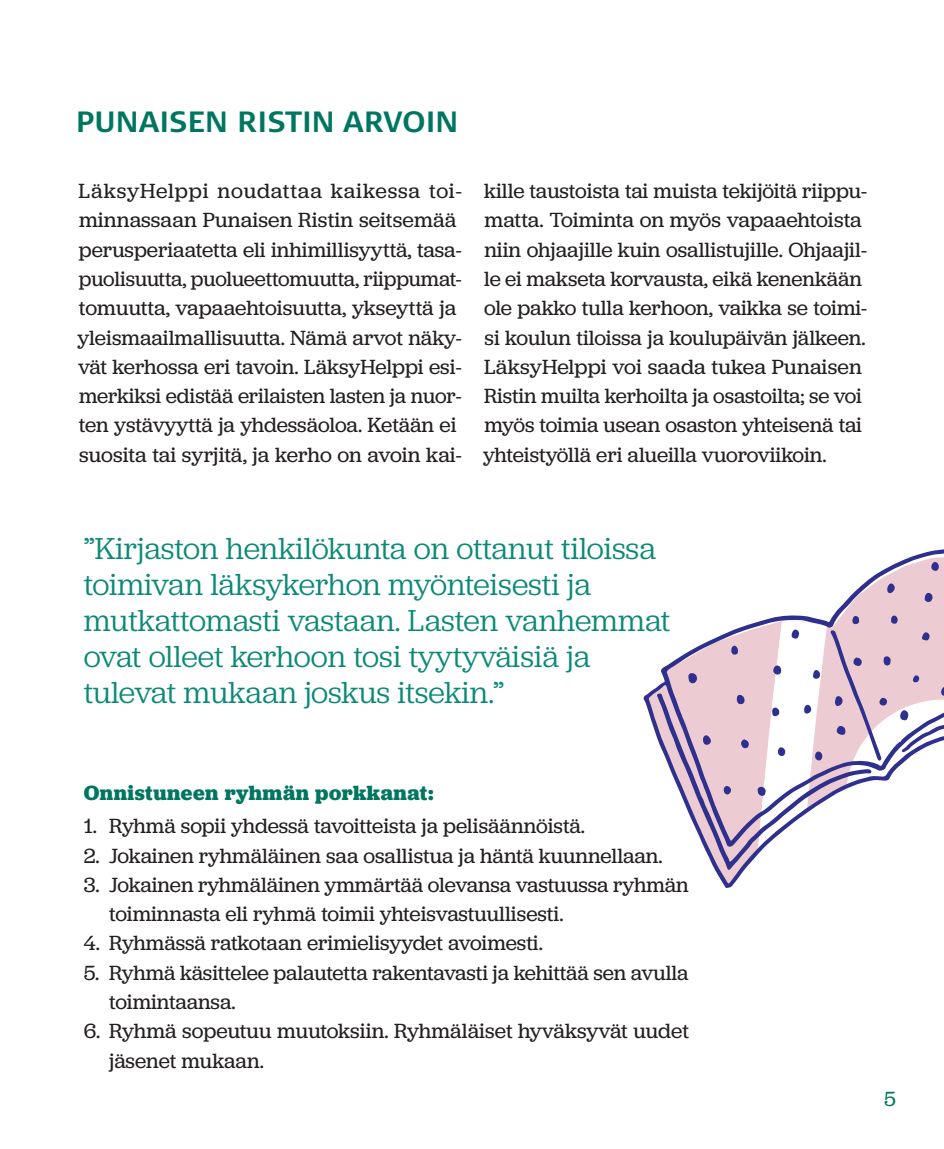
<style>
.page{position:relative;width:944px;height:1149px;background:#fff}
.page>*{position:absolute;margin:0;border:0;box-sizing:border-box;transform-origin:0 0}
.Vihreä_nosto{font:31.5px/36px "Jubilat";letter-spacing:-.005em;color:#0b8977}
.Vihreä_otsikko{font:700 29.25px "Signa OT";letter-spacing:.01em;color:#007660}
.Leipis__1__kpl{font:21.38px/29.2px "Jubilat";color:#231f20}
.Väliotsikko{font:700 21.38px "Jubilat";letter-spacing:.025em;color:#007660}
.t1{font:21.38px "Jubilat";color:#007660}
</style>
<div class="page">
<svg style="left:643px;top:549px;width:301px;height:338px"></svg>
<svg style="left:657px;top:561px;width:287px;height:324px"></svg>
<p class="Vihreä_otsikko" style="left:76px;top:104px;width:384px">PUNAISEN RISTIN ARVOIN</p>
<p class="Leipis__1__kpl" style="left:78px;top:176px;width:386px">LäksyHelppi noudattaa kaikessa toi&shy;minnassaan Punaisen Ristin seitsemää perusperiaatetta eli inhimillisyyttä, tasa&shy;puolisuutta, puolueettomuutta, riippumat&shy;tomuutta, vapaaehtoisuutta, ykseyttä ja yleismaailmallisuutta. Nämä arvot näky&shy;vät kerhossa eri tavoin. LäksyHelppi esi&shy;merkiksi edistää erilaisten lasten ja nuor&shy;ten ystävyyttä ja yhdessäoloa. Ketään ei suosita tai syrjitä, ja kerho on avoin kai-</p>
<p class="Leipis__1__kpl" style="left:483px;top:176px;width:386px">kille taustoista tai muista tekijöitä riippu&shy;matta. Toiminta on myös vapaaehtoista niin ohjaajille kuin osallistujille. Ohjaajil&shy;le ei makseta korvausta, eikä kenenkään ole pakko tulla kerhoon, vaikka se toimi&shy;si koulun tiloissa ja koulupäivän jälkeen.<br>LäksyHelppi voi saada tukea Punaisen Ristin muilta kerhoilta ja osastoilta; se voi myös toimia usean osaston yhteisenä tai yhteistyöllä eri alueilla vuoroviikoin.</p>
<p class="Vihreä_nosto" style="left:84px;top:529px;width:588px">”Kirjaston henkilökunta on ottanut tiloissa toimivan läksykerhon myönteisesti ja mutkattomasti vastaan. Lasten vanhemmat ovat olleet kerhoon tosi tyytyväisiä ja tulevat mukaan joskus itsekin.”</p>
<p class="Väliotsikko" style="left:84px;top:778px;width:351px">Onnistuneen ryhmän porkkanat:</p>
<p class="Leipis__1__kpl" style="left:84px;top:810px;width:503px">1. Ryhmä sopii yhdessä tavoitteista ja pelisäännöistä.</p>
<p class="Leipis__1__kpl" style="left:84px;top:840px;width:581px">2. Jokainen ryhmäläinen saa osallistua ja häntä kuunnellaan.</p>
<p class="Leipis__1__kpl" style="left:109px;top:869px;width:581px;text-indent:-26px">3. Jokainen ryhmäläinen ymmärtää olevansa vastuussa ryhmän toiminnasta eli ryhmä toimii yhteisvastuullisesti.</p>
<p class="Leipis__1__kpl" style="left:84px;top:927px;width:461px">4. Ryhmässä ratkotaan erimielisyydet avoimesti.</p>
<p class="Leipis__1__kpl" style="left:109px;top:957px;width:581px;text-indent:-26px">5. Ryhmä käsittelee palautetta rakentavasti ja kehittää sen avulla toimintaansa.</p>
<p class="Leipis__1__kpl" style="left:109px;top:1015px;width:581px;text-indent:-26px">6. Ryhmä sopeutuu muutoksiin. Ryhmäläiset hyväksyvät uudet jäsenet mukaan.</p>
<p class="t1" style="left:884px;top:1085px;width:13px">5</p>
</div>
